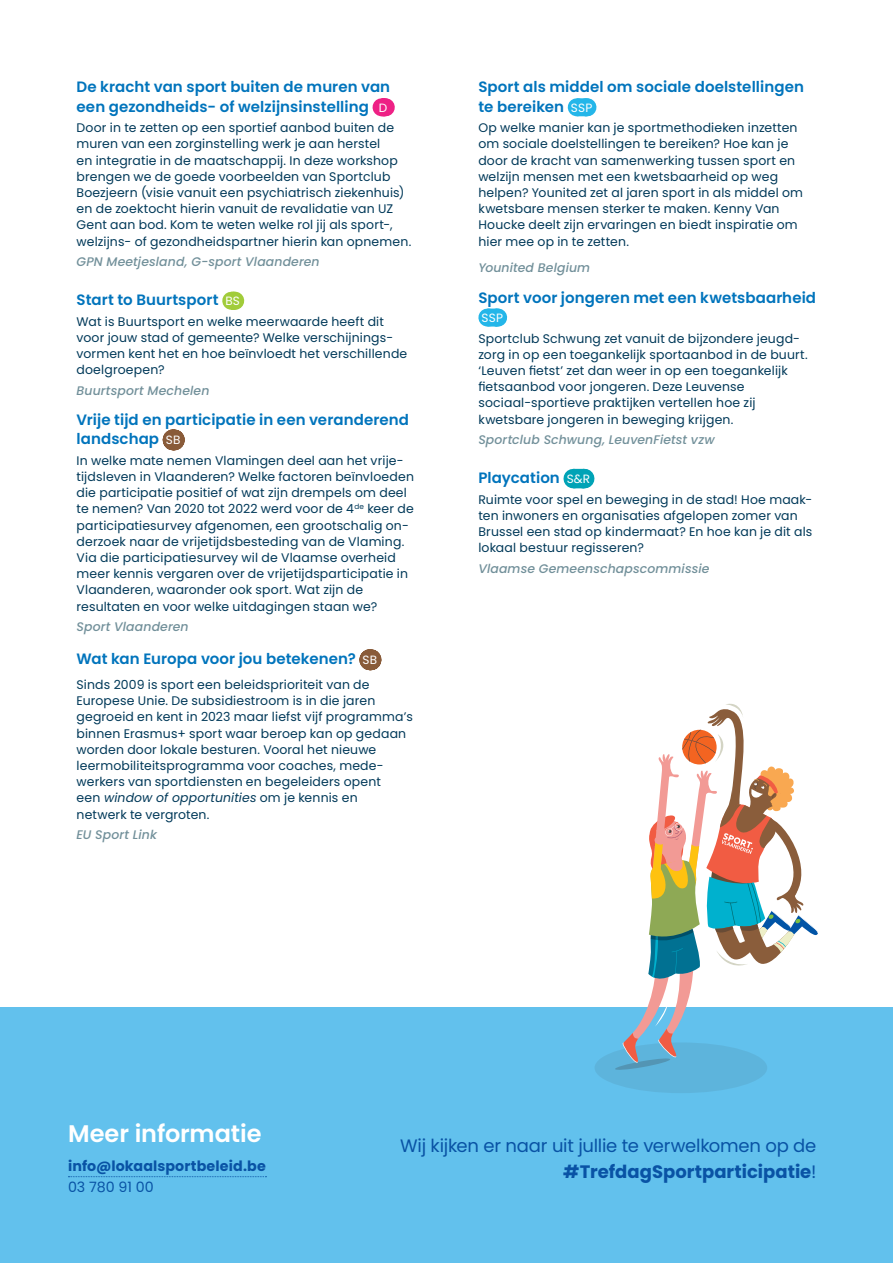
<style>
.page{position:relative;width:893px;height:1263px;background:#fff}
.page>*{position:absolute;margin:0;border:0;box-sizing:border-box;transform-origin:0 0}
.ISB_-_H4{font:600 24px "Poppins";letter-spacing:-.005em;color:#fff}
.t1{font:18px/25.5px "Poppins";letter-spacing:-.015em;color:#0953a5;text-align:right}
.ISB_-_2_sessietitel{font:600 15px/19.5px "Poppins";letter-spacing:.005em;color:#0174bc}
.ISB_-_4_partnerorg{font:600 15px/19.5px "Poppins";letter-spacing:.005em;color:#0174bc}
.t2{font:700 14.25px/21px "Poppins";letter-spacing:.01em;color:#0953a5}
.ISB_-_3_sessie_uitle{font:12.45px/16.2px "Poppins";letter-spacing:.01em;color:#003959}
.ISB_-_4_partnerorg-2{font:italic 500 12.45px "Poppins";letter-spacing:.01em;color:#72909a}
.ISB_-_2_sessietitel-2{font:12px "Poppins";color:#fff}
.s1{font-weight:400;font-size:12px;color:#fff}
.s2{font-style:italic}
.s3{font-weight:400}
.s4{font-weight:700}
</style>
<div class="page">
<div style="left:0;top:1008px;width:893px;height:255px;background:#62c1ed"></div>
<svg style="left:68px;top:1176px;width:198px;height:1px"></svg>
<svg style="left:381px;top:98px;width:5px;height:18px"></svg>
<svg style="left:231px;top:292px;width:4px;height:18px"></svg>
<svg style="left:173px;top:429px;width:1px;height:21px"></svg>
<svg style="left:370px;top:649px;width:1px;height:21px"></svg>
<svg style="left:577px;top:98px;width:10px;height:18px"></svg>
<svg style="left:487px;top:309px;width:11px;height:18px"></svg>
<svg style="left:573px;top:469px;width:12px;height:19px"></svg>
<div style="left:594px;top:1042px;width:173px;height:51px;background:#5db4dc;border-radius:50%"></div>
<svg style="left:615px;top:703px;width:204px;height:367px"></svg>
<p class="ISB_-_2_sessietitel" style="left:77px;top:77px;width:315px">De kracht van sport buiten de muren van een gezondheids- of welzijnsinstelling <span class="s1">D</span></p>
<p class="ISB_-_3_sessie_uitle" style="left:77px;top:120px;width:336px">Door in te zetten op een sportief aanbod buiten de muren van een zorginstelling werk je aan herstel<br>en integratie in de maatschappij. In deze workshop brengen we de goede voorbeelden van Sportclub Boezjeern (visie vanuit een psychiatrisch ziekenhuis) en de zoektocht hierin vanuit de revalidatie van UZ Gent aan bod. Kom te weten welke rol jij als sport-, welzijns- of gezondheidspartner hierin kan opnemen.</p>
<p class="ISB_-_4_partnerorg-2" style="left:77px;top:255px;width:245px">GPN Meetjesland, G-sport Vlaanderen</p>
<p class="ISB_-_2_sessietitel" style="left:77px;top:290px;width:165px">Start to Buurtsport <span class="s1">BS</span></p>
<p class="ISB_-_3_sessie_uitle" style="left:77px;top:313px;width:332px">Wat is Buurtsport en welke meerwaarde heeft dit voor jouw stad of gemeente? Welke verschijnings&shy;vormen kent het en hoe beïnvloedt het verschillende doelgroepen?</p>
<p class="ISB_-_4_partnerorg-2" style="left:77px;top:383px;width:134px">Buurtsport Mechelen</p>
<p class="ISB_-_4_partnerorg" style="left:77px;top:410px;width:334px">Vrije tijd en participatie in een veranderend landschap <span class="s1">SB</span></p>
<p class="ISB_-_3_sessie_uitle" style="left:77px;top:452px;width:339px">In welke mate nemen Vlamingen deel aan het vrije&shy;tijdsleven in Vlaanderen? Welke factoren beïnvloeden die participatie positief of wat zijn drempels om deel te nemen? Van 2020 tot 2022 werd voor de 4<sup>de</sup> keer de participatiesurvey afgenomen, een grootschalig on&shy;derzoek naar de vrijetijdsbesteding van de Vlaming.<br>Via die participatiesurvey wil de Vlaamse overheid meer kennis vergaren over de vrijetijdsparticipatie in Vlaanderen, waaronder ook sport. Wat zijn de resultaten en voor welke uitdagingen staan we?</p>
<p class="ISB_-_4_partnerorg-2" style="left:77px;top:619px;width:114px">Sport Vlaanderen</p>
<p class="ISB_-_2_sessietitel" style="left:77px;top:649px;width:302px">Wat kan Europa voor jou betekenen? <span class="s1">SB</span></p>
<p class="ISB_-_3_sessie_uitle" style="left:77px;top:676px;width:338px">Sinds 2009 is sport een beleidsprioriteit van de Europese Unie. De subsidiestroom is in die jaren gegroeid en kent in 2023 maar liefst vijf programma’s binnen Erasmus+ sport waar beroep kan op gedaan worden door lokale besturen. Vooral het nieuwe leermobiliteitsprogramma voor coaches, mede&shy;werkers van sportdiensten en begeleiders opent<br>een <span class="s2">window of opportunities</span> om je kennis en<br>netwerk te vergroten.</p>
<p class="ISB_-_4_partnerorg-2" style="left:77px;top:827px;width:82px">EU Sport Link</p>
<p class="ISB_-_2_sessietitel" style="left:478px;top:77px;width:327px">Sport als middel om sociale doelstellingen te bereiken <span class="s1">SSP</span></p>
<p class="ISB_-_3_sessie_uitle" style="left:478px;top:120px;width:326px">Op welke manier kan je sportmethodieken inzetten om sociale doelstellingen te bereiken? Hoe kan je door de kracht van samenwerking tussen sport en welzijn mensen met een kwetsbaarheid op weg helpen? Younited zet al jaren sport in als middel om kwetsbare mensen sterker te maken. Kenny Van Houcke deelt zijn ervaringen en biedt inspiratie om hier mee op in te zetten.</p>
<p class="ISB_-_4_partnerorg-2" style="left:478px;top:261px;width:113px">Younited Belgium</p>
<p class="ISB_-_2_sessietitel" style="left:478px;top:288px;width:339px">Sport voor jongeren met een kwetsbaarheid</p>
<p class="ISB_-_2_sessietitel-2" style="left:482px;top:311px;width:23px">SSP</p>
<p class="ISB_-_3_sessie_uitle" style="left:478px;top:330px;width:331px">Sportclub Schwung zet vanuit de bijzondere jeugd&shy;zorg in op een toegankelijk sportaanbod in de buurt. ‘Leuven fietst’ zet dan weer in op een toegankelijk fietsaanbod voor jongeren. Deze Leuvense sociaal-sportieve praktijken vertellen hoe zij kwetsbare jongeren in beweging krijgen.</p>
<p class="ISB_-_4_partnerorg-2" style="left:478px;top:432px;width:238px">Sportclub Schwung, LeuvenFietst vzw</p>
<p class="ISB_-_2_sessietitel" style="left:478px;top:468px;width:113px">Playcation <span class="s1">S&amp;R</span></p>
<p class="ISB_-_3_sessie_uitle" style="left:478px;top:491px;width:336px">Ruimte voor spel en beweging in de stad! Hoe maak&shy;ten inwoners en organisaties afgelopen zomer van Brussel een stad op kindermaat? En hoe kan je dit als lokaal bestuur regisseren?</p>
<p class="ISB_-_4_partnerorg-2" style="left:478px;top:561px;width:233px">Vlaamse Gemeenschapscommissie</p>
<p class="ISB_-_H4" style="left:68px;top:1120px;width:195px">Meer informatie</p>
<p class="t2" style="left:68px;top:1156px;width:199px">info@lokaalsportbeleid.be<br><span class="s3">03 780 91 00</span></p>
<p class="t1" style="left:400px;top:1133px;width:418px">Wij kijken er naar uit jullie te verwelkomen op de <span class="s4">#TrefdagSportparticipatie</span>!</p>
</div>
